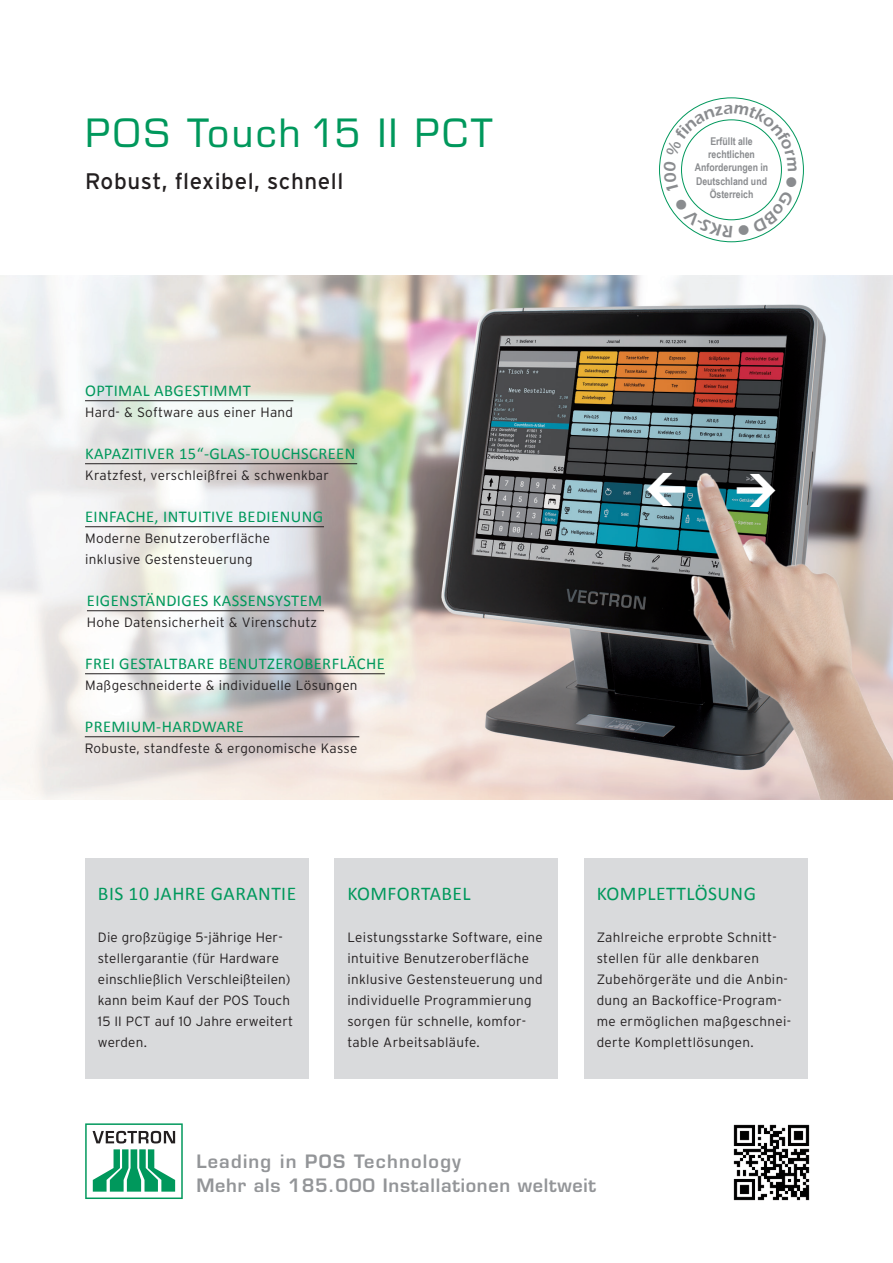
<style>
.page{position:relative;width:893px;height:1263px;background:#fff}
.page>*{position:absolute;margin:0;border:0;box-sizing:border-box;transform-origin:0 0}
.t1{font:39px "Eurostile SB";letter-spacing:.05em;color:#00985c}
.t2{font:22.5px "Interstate";letter-spacing:.025em;color:#231f20}
.t3{font:19.5px "Calibri";letter-spacing:.025em;color:#00985c}
.t4{font:600 18px "Eurostile LT Std";letter-spacing:.04em;color:#939598}
.t5{font:600 18px "Eurostile LT Std";letter-spacing:.07em;color:#939598}
.t6{font:16.5px "Calibri";letter-spacing:.025em;color:#00985c}
.t7{font:300 13.5px/21px "Interstate";letter-spacing:.025em;color:#231f20}
.t8{font:700 10.65px/13.4px "Arial Narrow";color:#8a8c8f;text-align:center}
</style>
<div class="page">
<div style="left:85px;top:858px;width:224px;height:220px;background:#d9dadc"></div>
<div style="left:334px;top:858px;width:224px;height:220px;background:#d9dadc"></div>
<div style="left:584px;top:858px;width:224px;height:220px;background:#d9dadc"></div>
<img style="left:0;top:276px;width:893px;height:523px">
<hr style="left:85px;top:463px;width:272px;height:1px;background:#231f20">
<hr style="left:85px;top:526px;width:239px;height:1px;background:#231f20">
<hr style="left:87px;top:610px;width:237px;height:1px;background:#231f20">
<hr style="left:85px;top:673px;width:300px;height:1px;background:#231f20">
<hr style="left:85px;top:736px;width:274px;height:1px;background:#231f20">
<hr style="left:85px;top:400px;width:208px;height:1px;background:#231f20">
<img style="left:733px;top:1124px;width:77px;height:77px">
<svg style="left:85px;top:1123px;width:98px;height:76px"></svg>
<svg style="left:647px;top:473px;width:38px;height:33px"></svg>
<svg style="left:737px;top:474px;width:38px;height:33px"></svg>
<svg style="left:664px;top:105px;width:133px;height:132px"></svg>
<h1 class="t1" style="left:85px;top:108px;width:410px">POS Touch 15 II PCT</h1>
<h2 class="t2" style="left:85px;top:167px;width:260px">Robust, flexibel, schnell</h2>
<p class="t8" style="left:695px;top:134px;width:75px">Erfüllt alle rechtlichen<br>Anforderungen in<br>Deutschland und<br>Österreich</p>
<p class="t6" style="left:85px;top:380px;width:167px">OPTIMAL ABGESTIMMT</p>
<p class="t7" style="left:85px;top:402px;width:210px">Hard- &amp; Software aus einer Hand</p>
<p class="t6" style="left:85px;top:443px;width:272px">KAPAZITIVER 15“-GLAS-TOUCHSCREEN</p>
<p class="t7" style="left:85px;top:465px;width:246px">Kratzfest, verschleißfrei &amp; schwenkbar</p>
<p class="t6" style="left:85px;top:506px;width:240px">EINFACHE, INTUITIVE BEDIENUNG</p>
<p class="t7" style="left:85px;top:528px;width:187px">Moderne Benutzeroberfläche inklusive Gestensteuerung</p>
<p class="t6" style="left:87px;top:590px;width:237px">EIGENSTÄNDIGES KASSENSYSTEM</p>
<p class="t7" style="left:87px;top:612px;width:232px">Hohe Datensicherheit &amp; Virenschutz</p>
<p class="t6" style="left:85px;top:653px;width:301px">FREI GESTALTBARE BENUTZEROBERFLÄCHE</p>
<p class="t7" style="left:85px;top:675px;width:274px">Maßgeschneiderte &amp; individuelle Lösungen</p>
<p class="t6" style="left:85px;top:716px;width:161px">PREMIUM-HARDWARE</p>
<p class="t7" style="left:85px;top:738px;width:274px">Robuste, standfeste &amp; ergonomische Kasse</p>
<h3 class="t3" style="left:98px;top:881px;width:200px">BIS 10 JAHRE GARANTIE</h3>
<p class="t7" style="left:98px;top:927px;width:197px">Die großzügige 5-jährige Her&shy;stellergarantie (für Hardware einschließlich Verschleißteilen) kann beim Kauf der POS Touch<br>15 II PCT auf 10 Jahre erweitert werden.</p>
<h3 class="t3" style="left:347px;top:881px;width:125px">KOMFORTABEL</h3>
<p class="t7" style="left:347px;top:927px;width:197px">Leistungsstarke Software, eine intuitive Benutzeroberfläche inklusive Gestensteuerung und individuelle Programmierung sorgen für schnelle, komfor&shy;table Arbeitsabläufe.</p>
<h3 class="t5" style="left:196px;top:1150px;width:266px">Leading in POS Technology</h3>
<h3 class="t3" style="left:597px;top:881px;width:161px">KOMPLETTLÖSUNG</h3>
<p class="t7" style="left:597px;top:927px;width:196px">Zahlreiche erprobte Schnitt&shy;stellen für alle denkbaren<br>Zubehörgeräte und die Anbin&shy;dung an Backoffice-Program&shy;me ermöglichen maßgeschnei&shy;derte Komplettlösungen.</p>
<h3 class="t4" style="left:196px;top:1174px;width:401px">Mehr als 185.000 Installationen weltweit</h3>
</div>
